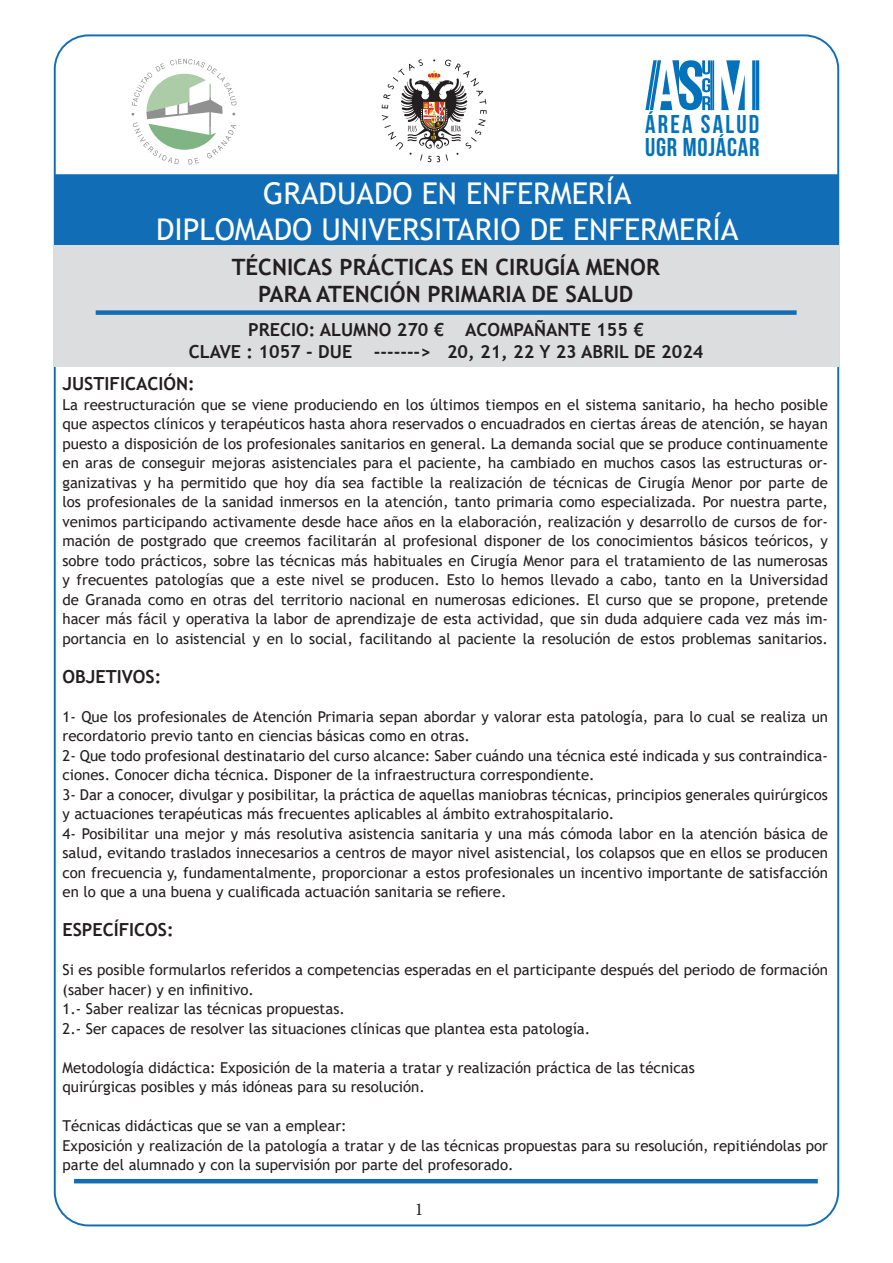
<style>
.page{position:relative;width:893px;height:1263px;background:#fff}
.page>*{position:absolute;margin:0;border:0;box-sizing:border-box;transform-origin:0 0}
.t1{font:30px "Trebuchet MS";color:#fff}
.t2{font:25.65px/23.7px "Bebas Neue";letter-spacing:.03em;color:#0472bb}
.t3{font:700 22.5px "Trebuchet MS";color:#231f20}
.t4{font:700 18px "Trebuchet MS";color:#231f20}
.t5{font:18px "Minion Pro";color:#231f20}
.t6{font:15px/19.5px "Trebuchet MS";color:#231f20}
</style>
<div class="page">
<hr style="left:74px;top:1179px;width:744px;height:4px;background:#126db7">
<div style="left:54px;top:174px;width:785px;height:72px;background:#126db7;border:2px solid #126db7"></div>
<div style="left:54px;top:246px;width:785px;height:121px;background:#dcdddf"></div>
<div style="left:96px;top:310px;width:701px;height:5px;background:#126db7"></div>
<svg style="left:382px;top:59px;width:105px;height:103px"></svg>
<svg style="left:132px;top:59px;width:104px;height:106px"></svg>
<svg style="left:752px;top:60px;width:7px;height:50px"></svg>
<svg style="left:721px;top:60px;width:24px;height:50px"></svg>
<svg style="left:645px;top:60px;width:69px;height:50px"></svg>
<p class="t2" style="left:645px;top:112px;width:116px">ÁREA SALUD<br>UGR MOJÁCAR</p>
<p class="t1" style="left:263px;top:174px;width:370px">GRADUADO EN ENFERMERÍA</p>
<p class="t1" style="left:156px;top:210px;width:584px">DIPLOMADO UNIVERSITARIO DE ENFERMERÍA</p>
<p class="t3" style="left:232px;top:253px;width:430px">TÉCNICAS PRÁCTICAS EN CIRUGÍA MENOR</p>
<p class="t3" style="left:258px;top:280px;width:377px">PARA ATENCIÓN PRIMARIA DE SALUD</p>
<p class="t4" style="left:248px;top:319px;width:397px">PRECIO: ALUMNO 270 € ACOMPAÑANTE 155 €</p>
<p class="t4" style="left:189px;top:340px;width:516px">CLAVE : 1057 - DUE -------&gt; 20, 21, 22 Y 23 ABRIL DE 2024</p>
<p class="t4" style="left:63px;top:373px;width:134px">JUSTIFICACIÓN:</p>
<p class="t6" style="left:63px;top:395px;width:767px;text-align:justify">La reestructuración que se viene produciendo en los últimos tiempos en el sistema sanitario, ha hecho posible que aspectos clínicos y terapéuticos hasta ahora reservados o encuadrados en ciertas áreas de atención, se hayan puesto a disposición de los profesionales sanitarios en general. La demanda social que se produce continuamente en aras de conseguir mejoras asistenciales para el paciente, ha cambiado en muchos casos las estructuras or&shy;ganizativas y ha permitido que hoy día sea factible la realización de técnicas de Cirugía Menor por parte de los profesionales de la sanidad inmersos en la atención, tanto primaria como especializada. Por nuestra parte, venimos participando activamente desde hace años en la elaboración, realización y desarrollo de cursos de for&shy;mación de postgrado que creemos facilitarán al profesional disponer de los conocimientos básicos teóricos, y sobre todo prácticos, sobre las técnicas más habituales en Cirugía Menor para el tratamiento de las numerosas y frecuentes patologías que a este nivel se producen. Esto lo hemos llevado a cabo, tanto en la Universidad de Granada como en otras del territorio nacional en numerosas ediciones. El curso que se propone, pretende hacer más fácil y operativa la labor de aprendizaje de esta actividad, que sin duda adquiere cada vez más im&shy;portancia en lo asistencial y en lo social, facilitando al paciente la resolución de estos problemas sanitarios.</p>
<p class="t4" style="left:63px;top:665px;width:100px">OBJETIVOS:</p>
<p class="t6" style="left:63px;top:707px;width:767px">1- Que los profesionales de Atención Primaria sepan abordar y valorar esta patología, para lo cual se realiza un recordatorio previo tanto en ciencias básicas como en otras.</p>
<p class="t6" style="left:63px;top:746px;width:767px">2- Que todo profesional destinatario del curso alcance: Saber cuándo una técnica esté indicada y sus contraindica&shy;ciones. Conocer dicha técnica. Disponer de la infraestructura correspondiente.</p>
<p class="t6" style="left:63px;top:785px;width:767px">3- Dar a conocer, divulgar y posibilitar, la práctica de aquellas maniobras técnicas, principios generales quirúrgicos y actuaciones terapéuticas más frecuentes aplicables al ámbito extrahospitalario.</p>
<p class="t6" style="left:63px;top:824px;width:767px;text-align:justify">4- Posibilitar una mejor y más resolutiva asistencia sanitaria y una más cómoda labor en la atención básica de salud, evitando traslados innecesarios a centros de mayor nivel asistencial, los colapsos que en ellos se producen con frecuencia y, fundamentalmente, proporcionar a estos profesionales un incentivo importante de satisfacción en lo que a una buena y cualificada actuación sanitaria se refiere.</p>
<p class="t4" style="left:63px;top:919px;width:113px">ESPECÍFICOS:</p>
<p class="t6" style="left:63px;top:960px;width:767px">Si es posible formularlos referidos a competencias esperadas en el participante después del periodo de formación (saber hacer) y en infinitivo.</p>
<p class="t6" style="left:63px;top:999px;width:284px">1.- Saber realizar las técnicas propuestas.</p>
<p class="t6" style="left:63px;top:1019px;width:529px">2.- Ser capaces de resolver las situaciones clínicas que plantea esta patología.</p>
<p class="t6" style="left:63px;top:1058px;width:634px">Metodología didáctica: Exposición de la materia a tratar y realización práctica de las técnicas</p>
<p class="t6" style="left:63px;top:1077px;width:364px">quirúrgicas posibles y más idóneas para su resolución.</p>
<p class="t6" style="left:63px;top:1116px;width:286px">Técnicas didácticas que se van a emplear:</p>
<p class="t6" style="left:63px;top:1136px;width:767px">Exposición y realización de la patología a tratar y de las técnicas propuestas para su resolución, repitiéndolas por parte del alumnado y con la supervisión por parte del profesorado.</p>
<p class="t5" style="left:415px;top:1197px;width:10px">1</p>
</div>
